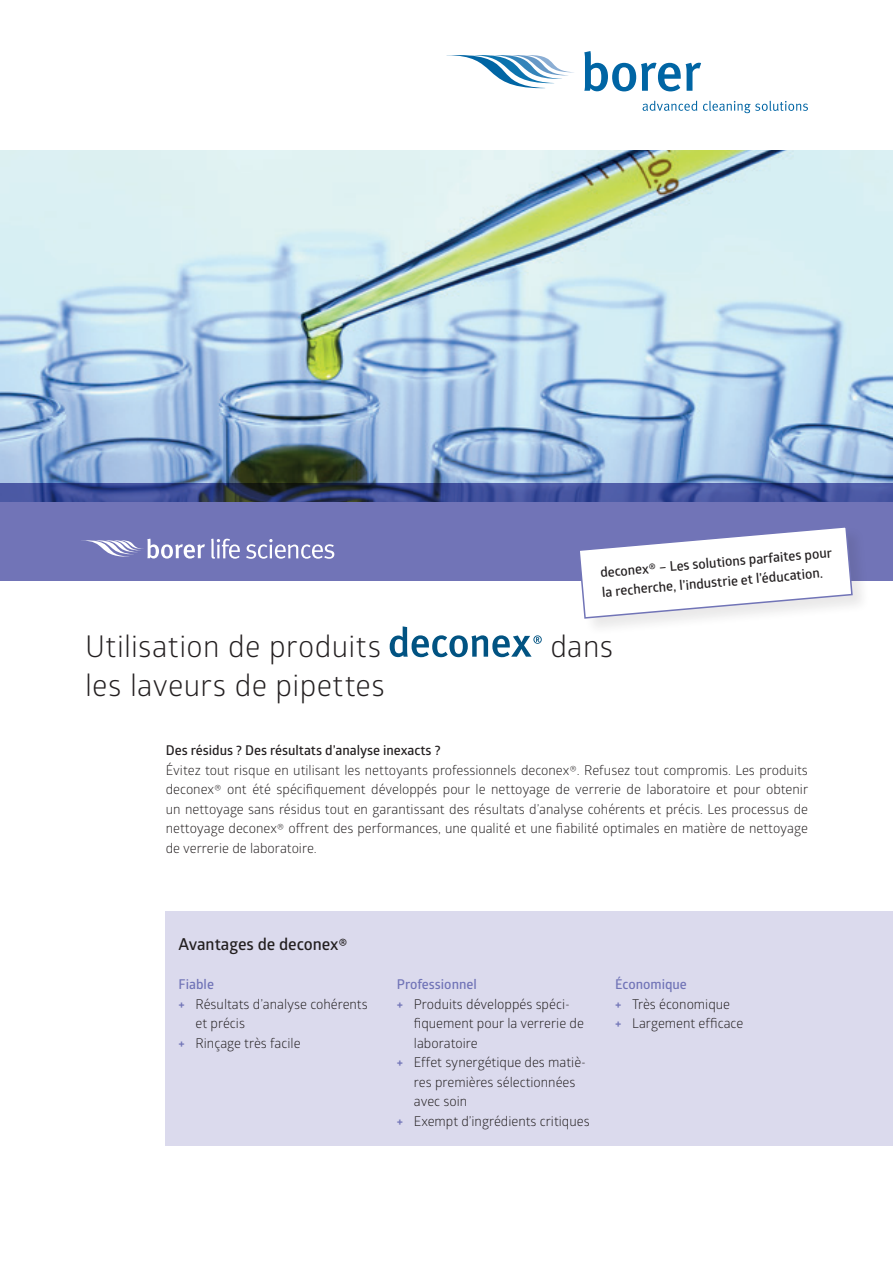
<style>
.page{position:relative;width:893px;height:1263px;background:#fff}
.page>*{position:absolute;margin:0;border:0;box-sizing:border-box;transform-origin:0 0}
.t1{font:30px "Glober";letter-spacing:.01em;color:#231f20}
.t2{font:600 16.5px "Glober";color:#231f20}
.t3{font:13.5px/19.5px "Glober";color:#231f20;text-align:justify}
.t4{font:600 13.5px/19.5px "Glober";color:#231f20}
.t5{font:600 13.5px "Glober";color:#7174b7}
.s1{font-weight:700;color:#7174b7}
.s2{font-weight:600;color:#7174b7}
</style>
<div class="page">
<img style="left:0;top:150px;width:893px;height:333px">
<svg style="left:0;top:483px;width:893px;height:97px;background:#6268ab"></svg>
<div style="left:166px;top:911px;width:727px;height:234px;background:#dbdaed"></div>
<svg style="left:446px;top:55px;width:128px;height:33px"></svg>
<svg style="left:584px;top:51px;width:117px;height:40px"></svg>
<svg style="left:643px;top:101px;width:165px;height:12px"></svg>
<svg style="left:81px;top:539px;width:124px;height:20px"></svg>
<svg style="left:211px;top:539px;width:29px;height:20px"></svg>
<svg style="left:246px;top:539px;width:88px;height:20px"></svg>
<svg style="left:390px;top:626px;width:152px;height:31px"></svg>
<div style="left:578px;top:526px;width:293px;height:111px;background:#231f20;opacity:.1"></div>
<svg style="left:577px;top:525px;width:276px;height:94px"></svg>
<p class="t4" style="left:599px;top:562px;width:234px;rotate:-5deg">deconex® – Les solutions parfaites pour la recherche, l’industrie et l’éducation.</p>
<h1 class="t1" style="left:85px;top:626px;width:297px">Utilisation de produits</h1>
<h1 class="t1" style="left:550px;top:626px;width:64px">dans</h1>
<h1 class="t1" style="left:85px;top:665px;width:301px">les laveurs de pipettes</h1>
<p class="t4" style="left:166px;top:740px;width:276px">Des résidus ? Des résultats d’analyse inexacts ?</p>
<p class="t3" style="left:166px;top:760px;width:644px">Évitez tout risque en utilisant les nettoyants professionnels deconex®. Refusez tout compromis. Les produits deconex® ont été spécifiquement développés pour le nettoyage de verrerie de laboratoire et pour obtenir un nettoyage sans résidus tout en garantissant des résultats d’analyse cohérents et précis. Les processus de nettoyage deconex® offrent des performances, une qualité et une fiabilité optimales en matière de nettoyage de verrerie de laboratoire.</p>
<p class="t2" style="left:179px;top:933px;width:171px">Avantages de deconex®</p>
<p class="t5" style="left:179px;top:975px;width:37px">Fiable</p>
<p class="t3" style="left:179px;top:993px;width:191px"><span class="s1">+</span> Résultats d’analyse cohérents</p>
<p class="t3" style="left:196px;top:1013px;width:51px">et précis</p>
<p class="t3" style="left:179px;top:1032px;width:124px"><span class="s1">+</span> Rinçage très facile</p>
<p class="t5" style="left:397px;top:975px;width:81px">Professionnel</p>
<p class="t3" style="left:397px;top:993px;width:174px"><span class="s1">+</span> Produits développés spéci-</p>
<p class="t3" style="left:414px;top:1013px;width:172px">fiquement pour la verrerie de</p>
<p class="t3" style="left:414px;top:1032px;width:65px">laboratoire</p>
<p class="t3" style="left:397px;top:1052px;width:191px"><span class="s1">+</span> Effet synergétique des matiè-</p>
<p class="t3" style="left:414px;top:1071px;width:163px">res premières sélectionnées</p>
<p class="t3" style="left:414px;top:1091px;width:55px">avec soin</p>
<p class="t3" style="left:397px;top:1110px;width:194px"><span class="s1">+</span> Exempt d’ingrédients critiques</p>
<p class="t3" style="left:615px;top:974px;width:130px;text-align:left"><span class="s2">Économique<br></span><span class="s1">+</span> Très économique<br><span class="s1">+</span> Largement efficace</p>
</div>
